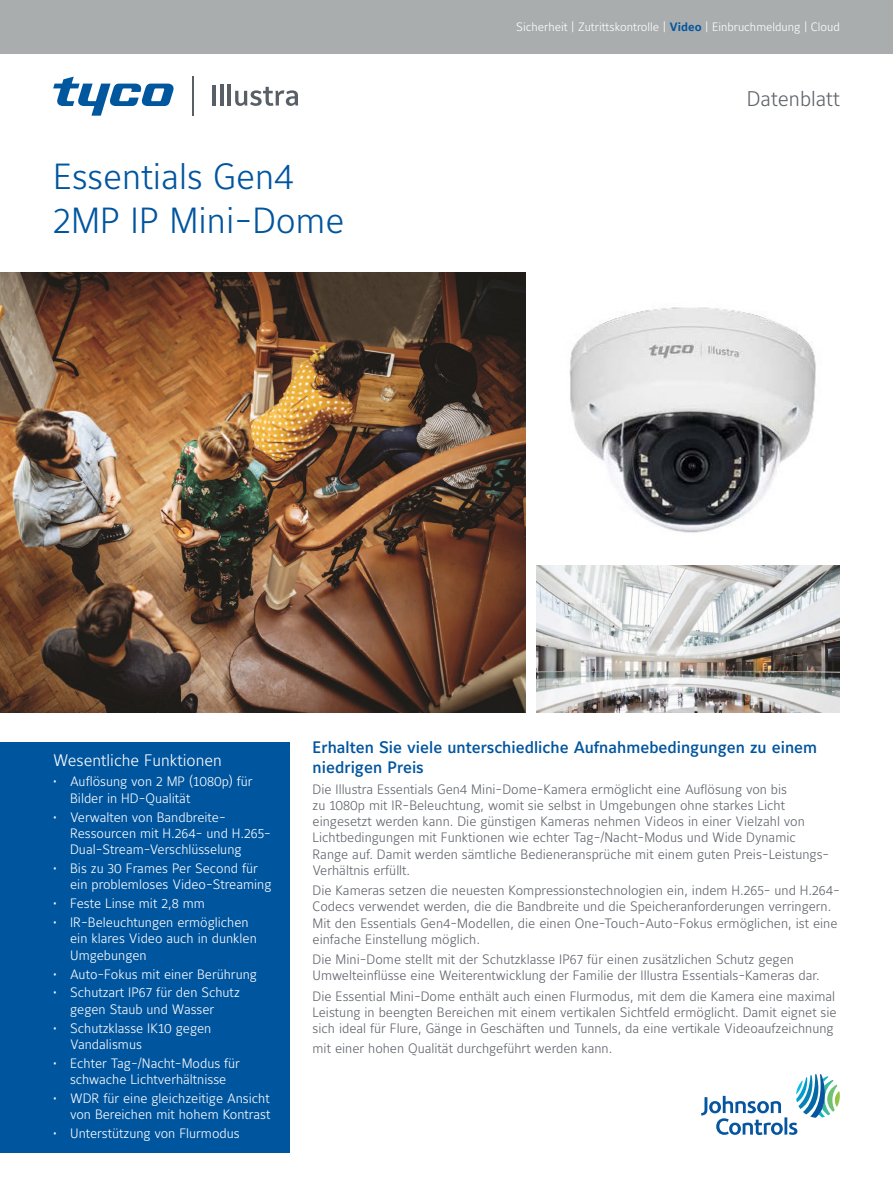
<style>
.page{position:relative;width:893px;height:1188px;background:#fff}
.page>*{position:absolute;margin:0;border:0;box-sizing:border-box;transform-origin:0 0}
.t1{font:300 36px/43.2px "Maurea Jci Lf ML";color:#00559f}
.t2{font:300 21px "Maurea Jci Lf ML";color:#5f636a}
.t3{font:500 16.5px/19.8px "Maurea Jci Lf ML";color:#00559f}
.t4{font:300 16.5px "Maurea Jci Lf ML";color:#fff}
.t5{font:300 13.5px/16.2px "Maurea Jci Lf ML";color:#5f636a}
.t6{font:300 13.5px/16.2px "Maurea Jci Lf ML";color:#fff}
.t7{font:300 12px "Maurea Jci Lf ML";color:#fff}
.s1{font-weight:700;color:#00559f}
</style>
<div class="page">
<img style="left:536px;top:565px;width:304px;height:147px">
<img style="left:0;top:273px;width:526px;height:439px">
<svg style="left:701px;top:1074px;width:139px;height:61px"></svg>
<div style="left:0;top:0;width:893px;height:53px;background:#aaadae"></div>
<hr style="left:213px;top:85px;width:3px;height:21px;background:#585f67">
<hr style="left:220px;top:84px;width:4px;height:22px;background:#585f67">
<hr style="left:228px;top:84px;width:3px;height:22px;background:#585f67">
<svg style="left:235px;top:87px;width:63px;height:19px"></svg>
<hr style="left:192px;top:76px;width:1px;height:39px;background:#585f67">
<svg style="left:53px;top:77px;width:121px;height:39px"></svg>
<div style="left:0;top:742px;width:289px;height:410px;background:#00559f"></div>
<img style="left:569px;top:307px;width:247px;height:226px">
<p class="t7" style="left:516px;top:19px;width:325px">Sicherheit | Zutrittskontrolle | <span class="s1">Video</span> | Einbruchmeldung | Cloud</p>
<h1 class="t1" style="left:53px;top:154px;width:293px">Essentials Gen4<br>2MP IP Mini-Dome</h1>
<h2 class="t2" style="left:747px;top:86px;width:94px">Datenblatt</h2>
<p class="t4" style="left:53px;top:750px;width:170px">Wesentliche Funktionen</p>
<p class="t6" style="left:70px;top:773px;width:184px;text-indent:-17px">• Auflösung von 2 MP (1080p) für<br>Bilder in HD-Qualität</p>
<p class="t6" style="left:70px;top:809px;width:202px;text-indent:-17px">• Verwalten von Bandbreite-<br>Ressourcen mit H.264- und H.265-<br>Dual-Stream-Verschlüsselung</p>
<p class="t6" style="left:70px;top:860px;width:203px;text-indent:-17px">• Bis zu 30 Frames Per Second für ein problemloses Video-Streaming</p>
<p class="t6" style="left:53px;top:895px;width:153px">• Feste Linse mit 2,8 mm</p>
<p class="t6" style="left:70px;top:914px;width:188px;text-indent:-17px">• IR-Beleuchtungen ermöglichen ein klares Video auch in dunklen<br>Umgebungen</p>
<p class="t6" style="left:53px;top:965px;width:205px">• Auto-Fokus mit einer Berührung</p>
<p class="t6" style="left:70px;top:984px;width:171px;text-indent:-17px">• Schutzart IP67 für den Schutz gegen Staub und Wasser</p>
<p class="t6" style="left:70px;top:1020px;width:143px;text-indent:-17px">• Schutzklasse IK10 gegen<br>Vandalismus</p>
<p class="t6" style="left:53px;top:1055px;width:188px;text-align:center">• Echter Tag-/Nacht-Modus für schwache Lichtverhältnisse</p>
<p class="t6" style="left:53px;top:1090px;width:219px;text-align:right">• WDR für eine gleichzeitige Ansicht von Bereichen mit hohem Kontrast</p>
<p class="t6" style="left:53px;top:1125px;width:188px">• Unterstützung von Flurmodus</p>
<p class="t3" style="left:313px;top:738px;width:506px">Erhalten Sie viele unterschiedliche Aufnahmebedingungen zu einem niedrigen Preis</p>
<p class="t5" style="left:313px;top:781px;width:518px">Die Illustra Essentials Gen4 Mini-Dome-Kamera ermöglicht eine Auflösung von bis<br>zu 1080p mit IR-Beleuchtung, womit sie selbst in Umgebungen ohne starkes Licht eingesetzt werden kann. Die günstigen Kameras nehmen Videos in einer Vielzahl von Lichtbedingungen mit Funktionen wie echter Tag-/Nacht-Modus und Wide Dynamic Range auf. Damit werden sämtliche Bedieneransprüche mit einem guten Preis-Leistungs-Verhältnis erfüllt.</p>
<p class="t5" style="left:313px;top:882px;width:529px">Die Kameras setzen die neuesten Kompressionstechnologien ein, indem H.265- und H.264- Codecs verwendet werden, die die Bandbreite und die Speicheranforderungen verringern.<br>Mit den Essentials Gen4-Modellen, die einen One-Touch-Auto-Fokus ermöglichen, ist eine einfache Einstellung möglich.</p>
<p class="t5" style="left:313px;top:951px;width:509px">Die Mini-Dome stellt mit der Schutzklasse IP67 für einen zusätzlichen Schutz gegen<br>Umwelteinflüsse eine Weiterentwicklung der Familie der Illustra Essentials-Kameras dar.</p>
<p class="t5" style="left:313px;top:988px;width:526px;text-align:justify">Die Essential Mini-Dome enthält auch einen Flurmodus, mit dem die Kamera eine maximal Leistung in beengten Bereichen mit einem vertikalen Sichtfeld ermöglicht. Damit eignet sie sich ideal für Flure, Gänge in Geschäften und Tunnels, da eine vertikale Videoaufzeichnung</p>
<p class="t5" style="left:313px;top:1040px;width:301px">mit einer hohen Qualität durchgeführt werden kann.</p>
</div>
